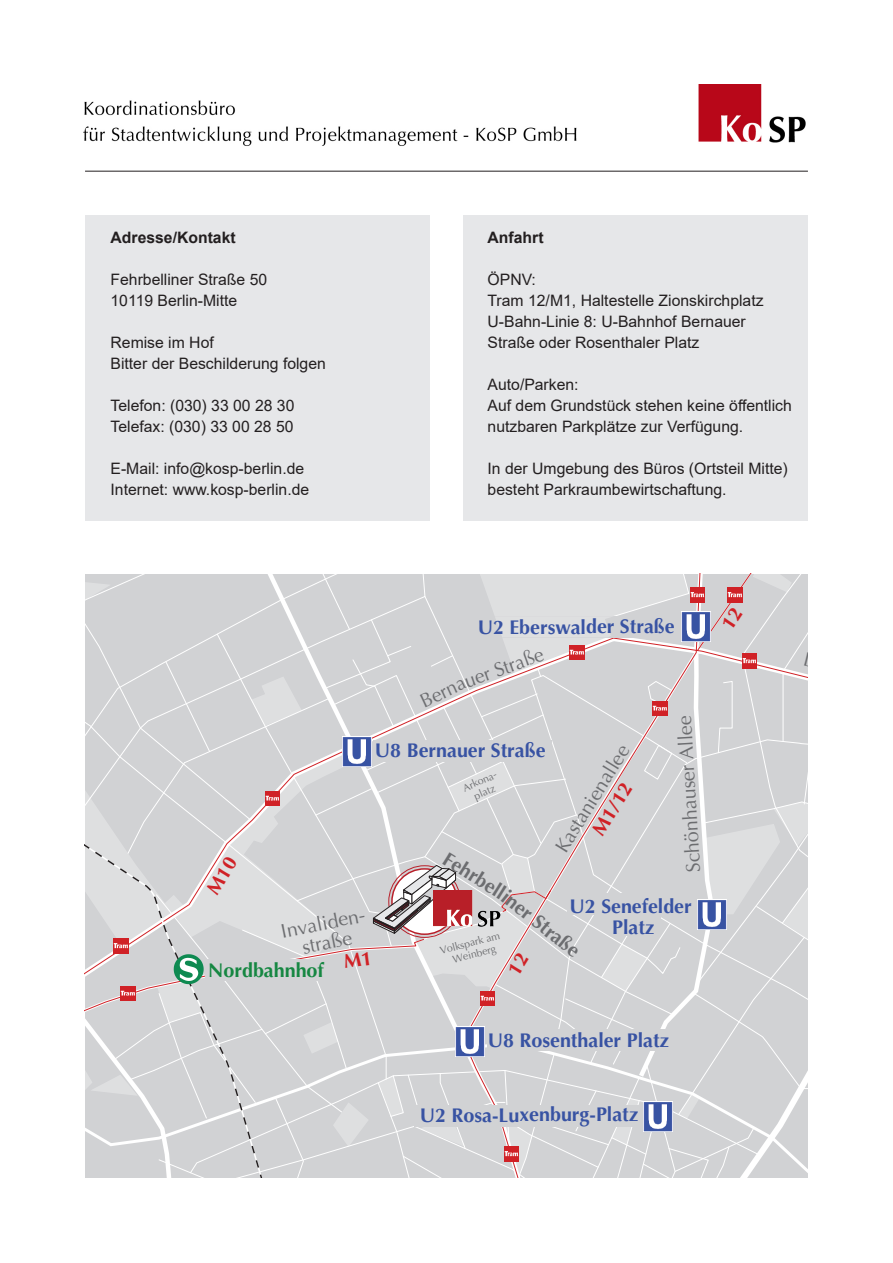
<style>
.page{position:relative;width:893px;height:1263px;background:#fff}
.page>*{position:absolute;margin:0;border:0;box-sizing:border-box;transform-origin:0 0}
.t1{font:700 19.65px/20.9px "Optima";color:#3853a3;text-align:center}
.t2{font:19.65px/19.6px "Optima";color:#6c6d70;text-align:center}
.t3{font:700 19.65px "Optima";color:#6c6d70}
.t4{font:700 19.65px "Optima";color:#168742}
.t5{font:700 19.65px "Optima";color:#d02126}
.t6{font:15.75px/21px "Arial";color:#231f20}
.t7{font:700 15.75px "Arial";color:#231f20}
.t8{font:10.5px/12px "Optima";color:#6c6d70;text-align:center}
</style>
<div class="page">
<div style="left:85px;top:216px;width:344px;height:305px;background:#e6e7e9"></div>
<div style="left:463px;top:216px;width:345px;height:305px;background:#e6e7e9"></div>
<hr style="left:85px;top:171px;width:723px;height:1px;background:#231f20">
<img style="left:83px;top:100px;width:494px;height:46px">
<img style="left:698px;top:85px;width:108px;height:58px">
<svg style="left:85px;top:574px;width:723px;height:604px;background:#d3d2d4"></svg>
<p class="t7" style="left:111px;top:227px;width:127px">Adresse/Kontakt</p>
<p class="t6" style="left:111px;top:269px;width:158px">Fehrbelliner Straße 50</p>
<p class="t6" style="left:111px;top:290px;width:128px">10119 Berlin-Mitte</p>
<p class="t6" style="left:111px;top:332px;width:105px">Remise im Hof</p>
<p class="t6" style="left:111px;top:353px;width:217px">Bitter der Beschilderung folgen</p>
<p class="t6" style="left:111px;top:395px;width:185px">Telefon: (030) 33 00 28 30</p>
<p class="t6" style="left:111px;top:416px;width:184px">Telefax: (030) 33 00 28 50</p>
<p class="t6" style="left:111px;top:458px;width:195px">E-Mail: info@kosp-berlin.de</p>
<p class="t6" style="left:111px;top:479px;width:200px">Internet: www.kosp-berlin.de</p>
<p class="t7" style="left:488px;top:227px;width:57px">Anfahrt</p>
<p class="t6" style="left:488px;top:269px;width:50px">ÖPNV:</p>
<p class="t6" style="left:488px;top:290px;width:277px">Tram 12/M1, Haltestelle Zionskirchplatz</p>
<p class="t6" style="left:488px;top:311px;width:260px">U-Bahn-Linie 8: U-Bahnhof Bernauer<br>Straße oder Rosenthaler Platz</p>
<p class="t6" style="left:488px;top:374px;width:93px">Auto/Parken:</p>
<p class="t6" style="left:488px;top:395px;width:306px">Auf dem Grundstück stehen keine öffentlich nutzbaren Parkplätze zur Verfügung.</p>
<p class="t6" style="left:488px;top:458px;width:302px">In der Umgebung des Büros (Ortsteil Mitte) besteht Parkraumbewirtschaftung.</p>
<p class="t2" style="left:279px;top:922px;width:90px;rotate:-11deg">Invaliden&shy;straße</p>
<p class="t4" style="left:208px;top:957px;width:117px">Nordbahnhof</p>
<p class="t1" style="left:478px;top:617px;width:198px">U2 Eberswalder Straße</p>
<p class="t2" style="left:462px;top:673px;width:84px;rotate:-20deg">uer Straße</p>
<p class="t2" style="left:417px;top:693px;width:49px;rotate:-25deg">Berna</p>
<p class="t2" style="left:684px;top:873px;width:159px;rotate:-93deg">Schönhauser Allee</p>
<p class="t1" style="left:375px;top:740px;width:172px">U8 Bernauer Straße</p>
<p class="t2" style="left:552px;top:845px;width:124px;rotate:-58deg">Kastanienallee</p>
<p class="t8" style="left:461px;top:783px;width:39px;rotate:-24deg">Arkona&shy;platz</p>
<p class="t5" style="left:586px;top:826px;width:59px;rotate:-58deg">M1/12</p>
<p class="t3" style="left:451px;top:847px;width:71px;rotate:32deg">Fehrbell</p>
<p class="t3" style="left:512px;top:885px;width:95px;rotate:38deg">iner Straße</p>
<p class="t1" style="left:570px;top:896px;width:124px">U2 Senefelder<br>Platz</p>
<p class="t8" style="left:439px;top:945px;width:63px;rotate:-15deg">Volkspark am<br>Weinberg</p>
<p class="t1" style="left:488px;top:1030px;width:183px">U8 Rosenthaler Platz</p>
<p class="t1" style="left:420px;top:1105px;width:220px">U2 Rosa-Luxenburg-Platz</p>
</div>
